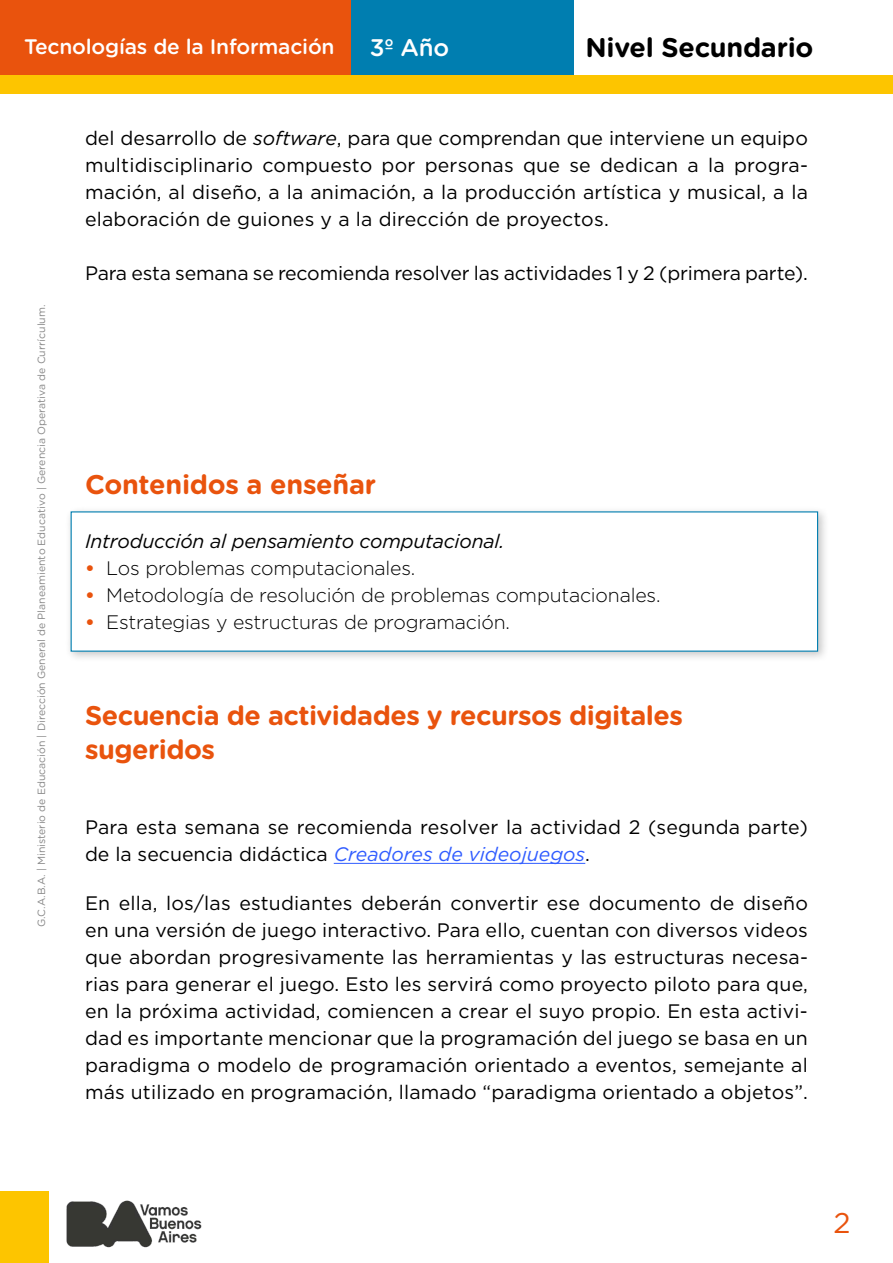
<style>
.page{position:relative;width:893px;height:1263px;background:#fff}
.page>*{position:absolute;margin:0;border:0;box-sizing:border-box;transform-origin:0 0}
.t1{font:28.5px "Gotham";color:#e9530d}
.t2{font:700 27px/34.5px "Gotham Rounded";letter-spacing:-.02em;color:#e9530d}
.t3{font:700 27px "Gotham Rounded";letter-spacing:-.01em;color:#000}
.t4{font:500 24px "Gotham Rounded";color:#fff}
.t5{font:500 21px "Gotham Rounded";letter-spacing:-.01em;color:#fff}
.t6{font:19.5px/27px "Gotham";letter-spacing:.01em;color:#000;text-align:justify}
.t7{font:300 19.5px "Gotham";letter-spacing:-.01em;color:#000}
.t8{font:19.5px "Gotham";letter-spacing:-.01em;color:#000}
.t9{font:italic 19.5px "Gotham";letter-spacing:-.01em;color:#000}
.t10{font:10.5px "Gotham Rounded";color:#878787}
.s1{font-style:italic}
.s2{font-weight:700;color:#e9530d}
.s3{font-style:italic;color:#305cff}
</style>
<div class="page">
<div style="left:0;top:1191px;width:48px;height:72px;background:#fdc500"></div>
<div style="left:0;top:0;width:351px;height:78px;background:#e9530d"></div>
<div style="left:351px;top:0;width:223px;height:78px;background:#007eb0"></div>
<div style="left:0;top:75px;width:893px;height:19px;background:#fdc500"></div>
<div style="left:66px;top:506px;width:763px;height:156px;background:#000;opacity:.22"></div>
<div style="left:71px;top:511px;width:747px;height:141px;background:#fff"></div>
<hr style="left:334px;top:863px;width:251px;height:1px;background:#305cff">
<img style="left:66px;top:1200px;width:136px;height:48px">
<p class="t5" style="left:24px;top:31px;width:312px">Tecnologías de la Información</p>
<p class="t4" style="left:370px;top:31px;width:81px">3º Año</p>
<h2 class="t3" style="left:585px;top:28px;width:230px">Nivel Secundario</h2>
<p class="t10" style="left:34px;top:927px;width:624px;rotate:-90deg">G.C.A.B.A. | Ministerio de Educación | Dirección General de Planeamiento Educativo | Gerencia Operativa de Currículum.</p>
<p class="t6" style="left:85px;top:124px;width:724px">del desarrollo de <span class="s1">software</span>, para que comprendan que interviene un equipo multidisciplinario compuesto por personas que se dedican a la progra&shy;mación, al diseño, a la animación, a la producción artística y musical, a la elaboración de guiones y a la dirección de proyectos.</p>
<p class="t8" style="left:85px;top:261px;width:724px">Para esta semana se recomienda resolver las actividades 1 y 2 (primera parte).</p>
<h2 class="t2" style="left:85px;top:466px;width:293px">Contenidos a enseñar</h2>
<p class="t9" style="left:85px;top:528px;width:421px">Introducción al pensamiento computacional.</p>
<p class="t7" style="left:85px;top:555px;width:332px"><span class="s2">•</span> Los problemas computacionales.</p>
<p class="t7" style="left:85px;top:582px;width:577px"><span class="s2">•</span> Metodología de resolución de problemas computacionales.</p>
<p class="t7" style="left:85px;top:609px;width:426px"><span class="s2">•</span> Estrategias y estructuras de programación.</p>
<h2 class="t2" style="left:85px;top:697px;width:599px">Secuencia de actividades y recursos digitales sugeridos</h2>
<p class="t6" style="left:85px;top:813px;width:724px">Para esta semana se recomienda resolver la actividad 2 (segunda parte) de la secuencia didáctica <span class="s3">Creadores de videojuegos</span>.</p>
<p class="t6" style="left:85px;top:889px;width:724px">En ella, los/las estudiantes deberán convertir ese documento de diseño en una versión de juego interactivo. Para ello, cuentan con diversos videos que abordan progresivamente las herramientas y las estructuras necesa&shy;rias para generar el juego. Esto les servirá como proyecto piloto para que, en la próxima actividad, comiencen a crear el suyo propio. En esta activi&shy;dad es importante mencionar que la programación del juego se basa en un paradigma o modelo de programación orientado a eventos, semejante al más utilizado en programación, llamado “paradigma orientado a objetos”.</p>
<h1 class="t1" style="left:833px;top:1204px;width:19px">2</h1>
</div>
